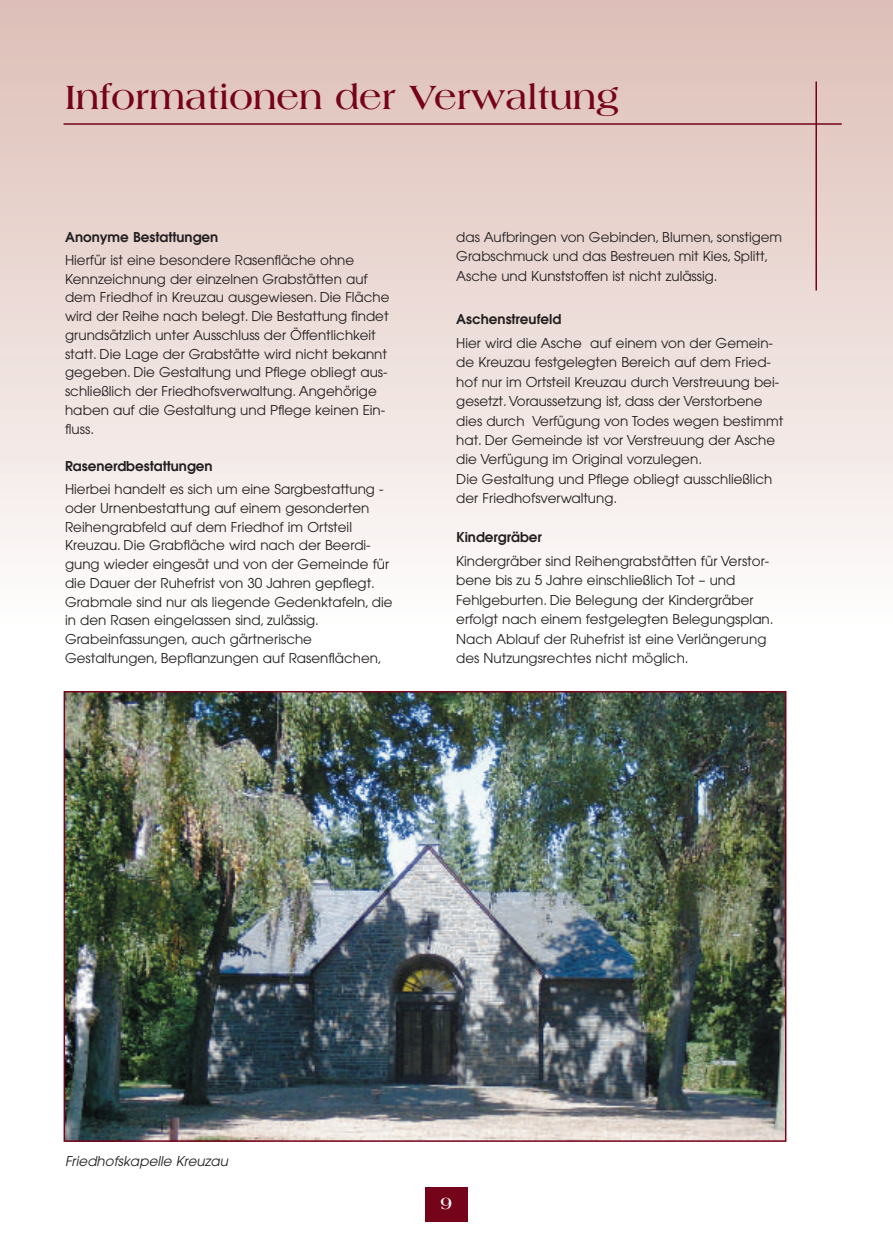
<style>
.page{position:relative;width:893px;height:1259px;background:#fff}
.page>*{position:absolute;margin:0;border:0;box-sizing:border-box;transform-origin:0 0}
.t1{font:700 36px "Americana";color:#75031a}
.t2{font:700 18px "Americana";color:#fff}
.t3{font:13.5px/18.8px "Avant Garde";color:#231f20}
.t4{font:600 13.5px "Avant Garde";color:#231f20}
.t5{font:italic 13.5px "Avant Garde";color:#231f20}
</style>
<div class="page">
<div style="left:0;top:0;width:892px;height:626px;background:linear-gradient(to bottom,#dcbdb6,#fdfcfc)"></div>
<hr style="left:815px;top:81px;width:2px;height:209px;background:#75031a">
<div style="left:425px;top:1187px;width:43px;height:34px;background:#75031a"></div>
<hr style="left:64px;top:123px;width:778px;height:2px;background:#75031a">
<img style="left:67px;top:694px;width:716px;height:444px">
<div style="left:64px;top:691px;width:722px;height:450px;border:2px solid #75031a"></div>
<h1 class="t1" style="left:65px;top:83px;width:555px">Informationen der Verwaltung</h1>
<p class="t4" style="left:65px;top:232px;width:155px">Anonyme Bestattungen</p>
<p class="t3" style="left:65px;top:252px;width:326px">Hierfür ist eine besondere Rasenfläche ohne Kennzeichnung der einzelnen Grabstätten auf dem Friedhof in Kreuzau ausgewiesen. Die Fläche wird der Reihe nach belegt. Die Bestattung findet grundsätzlich unter Ausschluss der Öffentlichkeit statt. Die Lage der Grabstätte wird nicht bekannt gegeben. Die Gestaltung und Pflege obliegt aus&shy;schließlich der Friedhofsverwaltung. Angehörige haben auf die Gestaltung und Pflege keinen Ein&shy;fluss.</p>
<p class="t4" style="left:65px;top:461px;width:149px">Rasenerdbestattungen</p>
<p class="t3" style="left:65px;top:481px;width:329px">Hierbei handelt es sich um eine Sargbestattung - oder Urnenbestattung auf einem gesonderten Reihengrabfeld auf dem Friedhof im Ortsteil Kreuzau. Die Grabfläche wird nach der Beerdi&shy;gung wieder eingesät und von der Gemeinde für die Dauer der Ruhefrist von 30 Jahren gepflegt.<br>Grabmale sind nur als liegende Gedenktafeln, die in den Rasen eingelassen sind, zulässig.<br>Grabeinfassungen, auch gärtnerische Gestaltungen, Bepflanzungen auf Rasenflächen,</p>
<p class="t3" style="left:456px;top:228px;width:327px;line-height:19.5px">das Aufbringen von Gebinden, Blumen, sonstigem<br>Grabschmuck und das Bestreuen mit Kies, Splitt,<br>Asche und Kunststoffen ist nicht zulässig.</p>
<p class="t4" style="left:456px;top:314px;width:106px">Aschenstreufeld</p>
<p class="t3" style="left:456px;top:334px;width:329px;line-height:19.5px">Hier wird die Asche auf einem von der Gemein&shy;de Kreuzau festgelegten Bereich auf dem Fried&shy;hof nur im Ortsteil Kreuzau durch Verstreuung bei&shy;gesetzt. Voraussetzung ist, dass der Verstorbene dies durch Verfügung von Todes wegen bestimmt hat. Der Gemeinde ist vor Verstreuung der Asche die Verfügung im Original vorzulegen.<br>Die Gestaltung und Pflege obliegt ausschließlich der Friedhofsverwaltung.</p>
<p class="t4" style="left:456px;top:532px;width:87px">Kindergräber</p>
<p class="t3" style="left:456px;top:552px;width:319px;line-height:19.5px">Kindergräber sind Reihengrabstätten für Verstor&shy;bene bis zu 5 Jahre einschließlich Tot – und Fehlgeburten. Die Belegung der Kindergräber erfolgt nach einem festgelegten Belegungsplan.<br>Nach Ablauf der Ruhefrist ist eine Verlängerung des Nutzungsrechtes nicht möglich.</p>
<p class="t5" style="left:65px;top:1156px;width:164px">Friedhofskapelle Kreuzau</p>
<h2 class="t2" style="left:440px;top:1196px;width:13px">9</h2>
</div>
